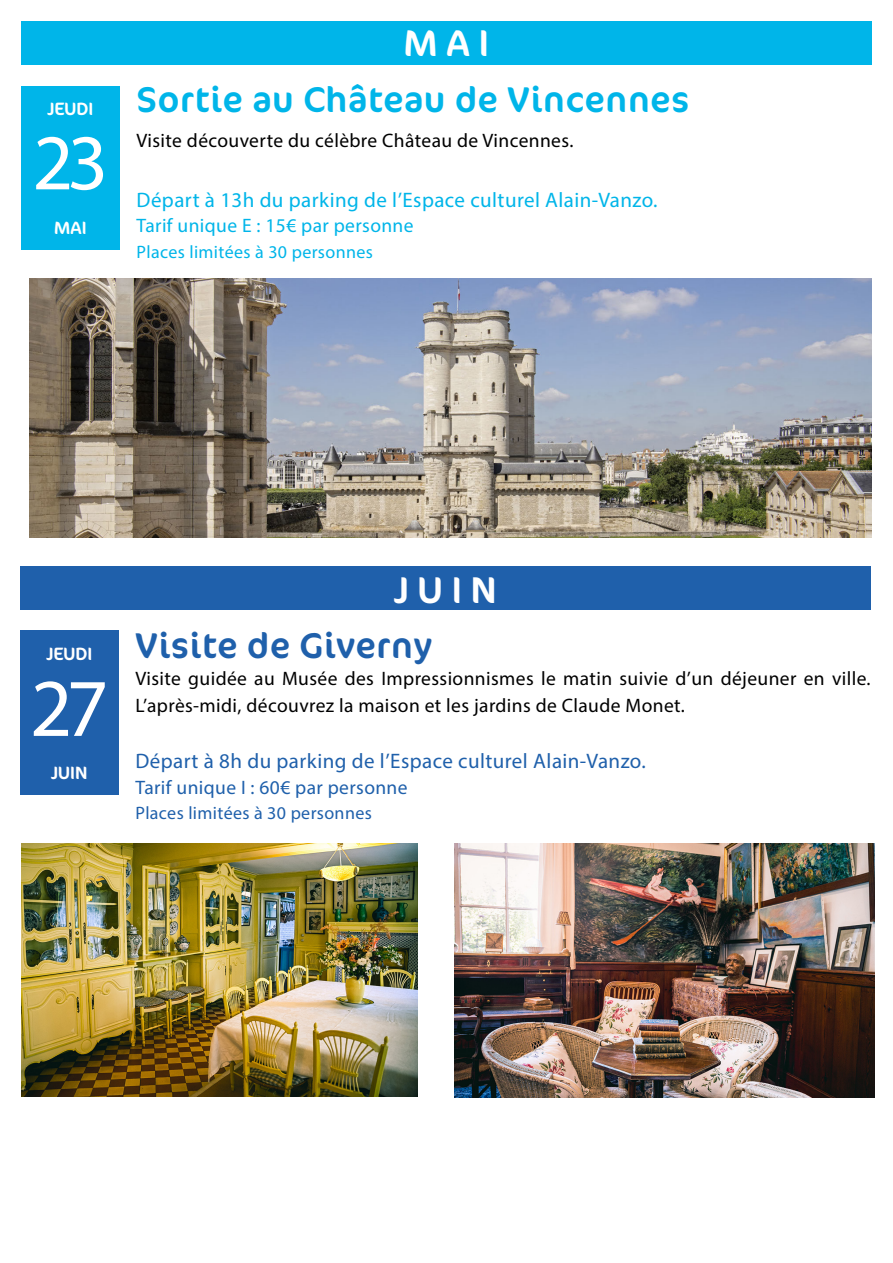
<style>
.page{position:relative;width:893px;height:1263px;background:#fff}
.page>*{position:absolute;margin:0;border:0;box-sizing:border-box;transform-origin:0 0}
.t1{font:82.5px "Myriad Pro";color:#fff}
.t2{font:79.5px "Myriad Pro";color:#fff}
.t3{font:37.5px "Cocon";letter-spacing:.24em;color:#fff}
.t4{font:36px "Cocon";letter-spacing:.02em;color:#00b5e9}
.t5{font:36px "Cocon";letter-spacing:.02em;color:#1f60ab}
.t6{font:21px "Myriad Pro";letter-spacing:.02em;color:#00b5e9}
.t7{font:21px "Myriad Pro";letter-spacing:.02em;color:#1f60ab}
.t8{font:19.5px/27px "Myriad Pro";letter-spacing:.02em;color:#000001}
.t9{font:19.5px "Myriad Pro";letter-spacing:.02em;color:#00b5e9}
.t10{font:19.5px "Myriad Pro";letter-spacing:.02em;color:#1f60ab}
.t11{font:18px "Myriad Pro";letter-spacing:.02em;color:#00b5e9}
.t12{font:18px "Myriad Pro";letter-spacing:.02em;color:#1f60ab}
.t13{font:18px "Cocon";color:#fff}
</style>
<div class="page">
<div style="left:21px;top:206px;width:99px;height:44px;background:#00b5e9"></div>
<div style="left:21px;top:86px;width:99px;height:45px;background:#00b5e9"></div>
<div style="left:21px;top:130px;width:99px;height:82px;background:#00b5e9"></div>
<div style="left:21px;top:21px;width:851px;height:43px;background:#00b5e9"></div>
<img style="left:30px;top:279px;width:842px;height:259px">
<div style="left:20px;top:567px;width:851px;height:43px;background:#1f60ab"></div>
<div style="left:20px;top:750px;width:98px;height:44px;background:#1f60ab"></div>
<div style="left:20px;top:630px;width:98px;height:45px;background:#1f60ab"></div>
<div style="left:20px;top:674px;width:98px;height:82px;background:#1f60ab"></div>
<img style="left:22px;top:843px;width:395px;height:253px">
<img style="left:454px;top:843px;width:420px;height:254px">
<p class="t13" style="left:47px;top:98px;width:47px">JEUDI</p>
<p class="t2" style="left:33px;top:114px;width:77px">23</p>
<p class="t13" style="left:54px;top:218px;width:34px">MAI</p>
<p class="t3" style="left:404px;top:21px;width:87px">MAI</p>
<p class="t4" style="left:137px;top:79px;width:554px">Sortie au Château de Vincennes</p>
<p class="t8" style="left:137px;top:126px;width:438px">Visite découverte du célèbre Château de Vincennes.</p>
<p class="t6" style="left:137px;top:187px;width:522px">Départ à 13h du parking de l’Espace culturel Alain-Vanzo.</p>
<p class="t9" style="left:137px;top:213px;width:279px">Tarif unique E : 15€ par personne</p>
<p class="t11" style="left:137px;top:240px;width:238px">Places limitées à 30 personnes</p>
<p class="t13" style="left:46px;top:643px;width:47px">JEUDI</p>
<p class="t1" style="left:30px;top:657px;width:80px">27</p>
<p class="t13" style="left:51px;top:762px;width:38px">JUIN</p>
<p class="t3" style="left:394px;top:568px;width:104px">JUIN</p>
<p class="t5" style="left:135px;top:625px;width:298px">Visite de Giverny</p>
<p class="t8" style="left:135px;top:665px;width:737px">Visite guidée au Musée des Impressionnismes le matin suivie d’un déjeuner en ville.<br>L’après-midi, découvrez la maison et les jardins de Claude Monet.</p>
<p class="t7" style="left:135px;top:748px;width:512px">Départ à 8h du parking de l’Espace culturel Alain-Vanzo.</p>
<p class="t10" style="left:135px;top:775px;width:274px">Tarif unique I : 60€ par personne</p>
<p class="t12" style="left:135px;top:802px;width:238px">Places limitées à 30 personnes</p>
</div>
